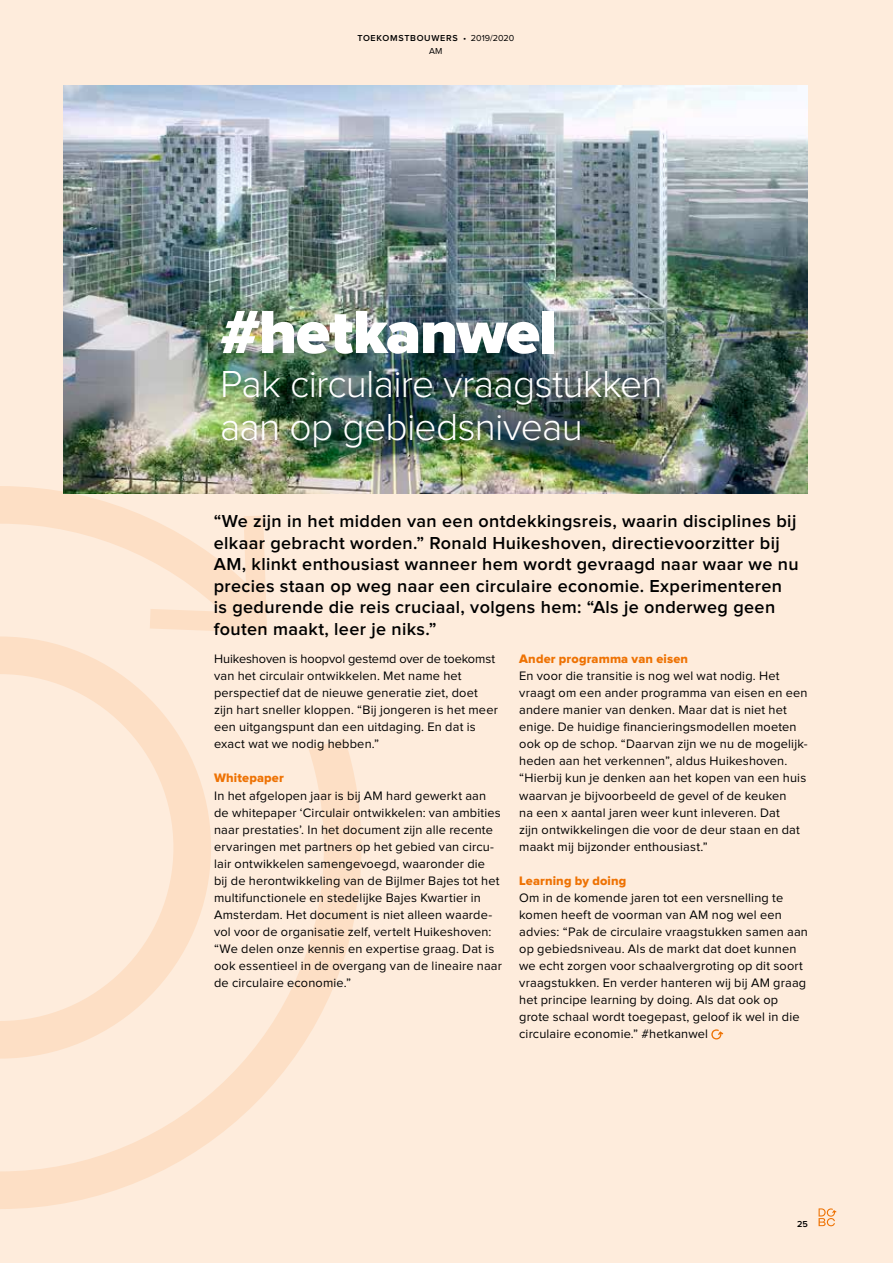
<style>
.page{position:relative;width:893px;height:1263px;background:#feecdc}
.page>*{position:absolute;margin:0;border:0;box-sizing:border-box;transform-origin:0 0}
.t1{font:900 63px "Proxima Nova";letter-spacing:-.02em;color:#fff}
.t2{font:300 39px/43.5px "Proxima Nova";letter-spacing:-.02em;color:#fff}
.t3{font:600 18px/21.5px "Proxima Nova";letter-spacing:.02em;color:#000}
.t4{font:12.75px/17px "Proxima Nova";letter-spacing:.015em;color:#000}
.t5{font:12.75px "Proxima Nova Extrabld";letter-spacing:.01em;color:#ee7203}
.t6{font:600 9px/13.2px "Proxima Nova";letter-spacing:.075em;color:#000;text-align:center}
.s1{font-weight:400}
</style>
<div class="page">
<svg style="left:0;top:738px;width:362px;height:471px"></svg>
<svg style="left:0;top:467px;width:306px;height:565px"></svg>
<svg style="left:150px;top:516px;width:117px;height:117px"></svg>
<img style="left:64px;top:85px;width:744px;height:408px">
<svg style="left:711px;top:1029px;width:12px;height:10px"></svg>
<svg style="left:819px;top:1208px;width:17px;height:18px"></svg>
<p class="t6" style="left:357px;top:32px;width:158px">TOEKOMSTBOUWERS <span class="s1">• 2019/2020<br>AM</span></p>
<h1 class="t1" style="left:220px;top:285px;width:338px">#hetkanwel</h1>
<h2 class="t2" style="left:220px;top:363px;width:444px">Pak circulaire vraagstukken aan op gebiedsniveau</h2>
<p class="t3" style="left:214px;top:511px;width:586px">“We zijn in het midden van een ontdekkingsreis, waarin disciplines bij elkaar gebracht worden.” Ronald Huikeshoven, directievoorzitter bij AM, klinkt enthousiast wanneer hem wordt gevraagd naar waar we nu precies staan op weg naar een circulaire economie. Experimenteren is gedurende die reis cruciaal, volgens hem: “Als je onderweg geen fouten maakt, leer je niks.”</p>
<p class="t4" style="left:214px;top:651px;width:285px">Huikeshoven is hoopvol gestemd over de toekomst van het circulair ontwikkelen. Met name het perspectief dat de nieuwe generatie ziet, doet zijn hart sneller kloppen. “Bij jongeren is het meer een uitgangspunt dan een uitdaging. En dat is exact wat we nodig hebben.”</p>
<p class="t5" style="left:214px;top:772px;width:71px">Whitepaper</p>
<p class="t4" style="left:214px;top:787px;width:289px">In het afgelopen jaar is bij AM hard gewerkt aan de whitepaper ‘Circulair ontwikkelen: van ambities naar prestaties’. In het document zijn alle recente ervaringen met partners op het gebied van circu&shy;lair ontwikkelen samengevoegd, waaronder die<br>bij de herontwikkeling van de Bijlmer Bajes tot het multifunctionele en stedelijke Bajes Kwartier in Amsterdam. Het document is niet alleen waarde&shy;vol voor de organisatie zelf, vertelt Huikeshoven: “We delen onze kennis en expertise graag. Dat is ook essentieel in de overgang van de lineaire naar de circulaire economie.”</p>
<p class="t5" style="left:519px;top:653px;width:170px">Ander programma van eisen</p>
<p class="t4" style="left:519px;top:668px;width:290px">En voor die transitie is nog wel wat nodig. Het vraagt om een ander programma van eisen en een andere manier van denken. Maar dat is niet het enige. De huidige financieringsmodellen moeten ook op de schop. “Daarvan zijn we nu de mogelijk&shy;heden aan het verkennen”, aldus Huikeshoven. “Hierbij kun je denken aan het kopen van een huis waarvan je bijvoorbeeld de gevel of de keuken<br>na een x aantal jaren weer kunt inleveren. Dat<br>zijn ontwikkelingen die voor de deur staan en dat maakt mij bijzonder enthousiast.”</p>
<p class="t5" style="left:519px;top:874px;width:109px">Learning by doing</p>
<p class="t4" style="left:519px;top:889px;width:290px">Om in de komende jaren tot een versnelling te komen heeft de voorman van AM nog wel een advies: “Pak de circulaire vraagstukken samen aan op gebiedsniveau. Als de markt dat doet kunnen we echt zorgen voor schaalvergroting op dit soort vraagstukken. En verder hanteren wij bij AM graag het principe learning by doing. Als dat ook op grote schaal wordt toegepast, geloof ik wel in die circulaire economie.” #hetkanwel</p>
<p class="t6" style="left:797px;top:1217px;width:12px">25</p>
</div>
